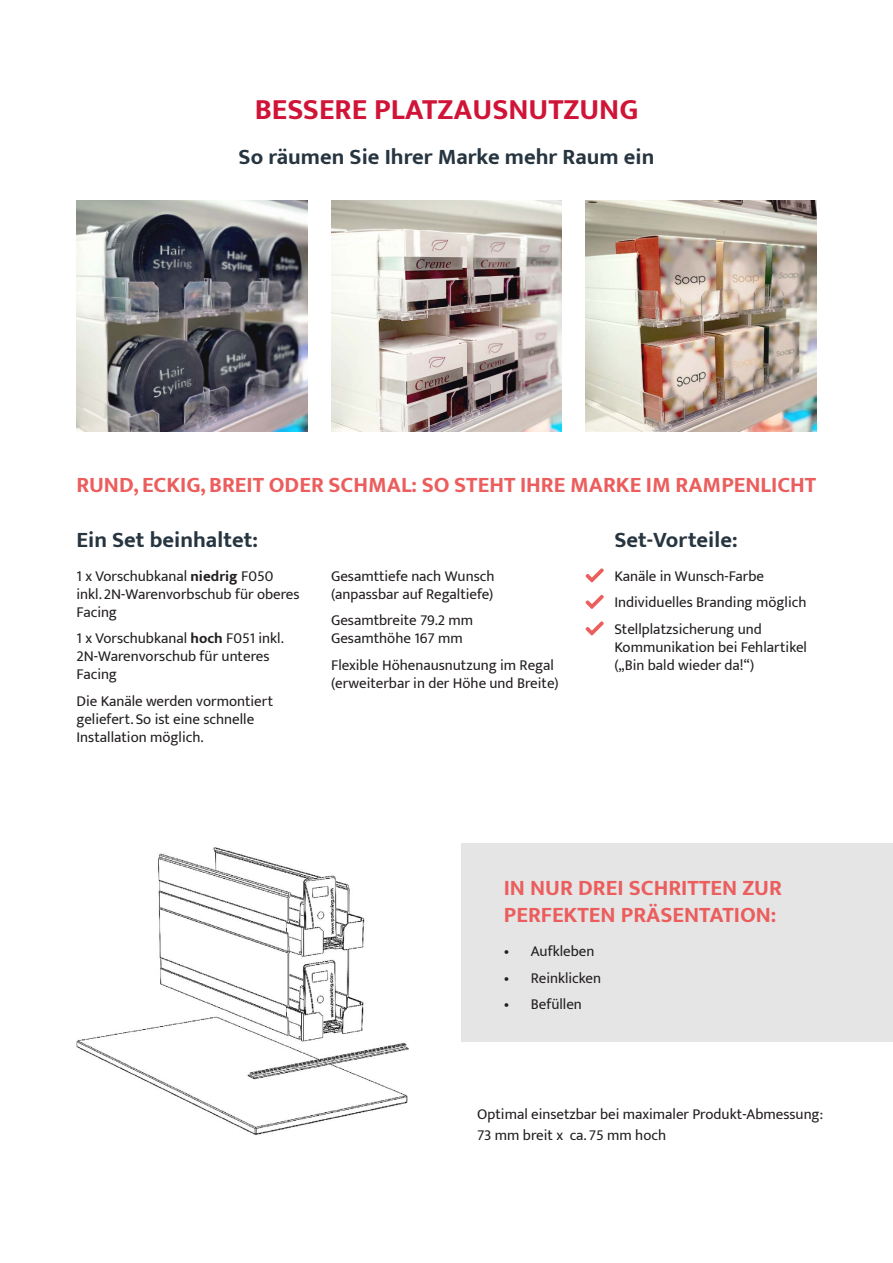
<style>
.page{position:relative;width:893px;height:1263px;background:#fff}
.page>*{position:absolute;margin:0;border:0;box-sizing:border-box;transform-origin:0 0}
.t1{font:700 30px "Mukta Vaani";color:#d01437}
.t2{font:700 22.5px "Mukta Vaani";color:#eb5e5d}
.t3{font:700 22.5px "Mukta Vaani";color:#273540}
.t4{font:15px/18px "Mukta Vaani";color:#231f20}
.s1{font-weight:700}
</style>
<div class="page">
<div style="left:461px;top:843px;width:432px;height:199px;background:#e5e5e5"></div>
<img style="left:77px;top:200px;width:230px;height:231px">
<img style="left:331px;top:200px;width:231px;height:231px">
<img style="left:586px;top:200px;width:230px;height:231px">
<svg style="left:586px;top:568px;width:18px;height:14px"></svg>
<svg style="left:586px;top:595px;width:18px;height:14px"></svg>
<svg style="left:586px;top:621px;width:18px;height:14px"></svg>
<img style="left:77px;top:847px;width:331px;height:288px">
<p class="t1" style="left:255px;top:91px;width:385px">BESSERE PLATZAUSNUTZUNG</p>
<p class="t3" style="left:239px;top:143px;width:417px">So räumen Sie Ihrer Marke mehr Raum ein</p>
<p class="t2" style="left:77px;top:471px;width:741px">RUND, ECKIG, BREIT ODER SCHMAL: SO STEHT IHRE MARKE IM RAMPENLICHT</p>
<p class="t3" style="left:77px;top:526px;width:183px">Ein Set beinhaltet:</p>
<p class="t3" style="left:614px;top:526px;width:125px">Set-Vorteile:</p>
<p class="t4" style="left:77px;top:569px;width:225px">1 x Vorschubkanal <span class="s1">niedrig</span> F050 inkl. 2N-Warenvorbschub für oberes<br>Facing</p>
<p class="t4" style="left:77px;top:631px;width:209px">1 x Vorschubkanal <span class="s1">hoch</span> F051 inkl.<br>2N-Warenvorschub für unteres<br>Facing</p>
<p class="t4" style="left:77px;top:694px;width:198px">Die Kanäle werden vormontiert geliefert. So ist eine schnelle<br>Installation möglich.</p>
<p class="t4" style="left:331px;top:569px;width:165px">Gesamttiefe nach Wunsch (anpassbar auf Regaltiefe)</p>
<p class="t4" style="left:331px;top:613px;width:144px">Gesamtbreite 79.2 mm<br>Gesamthöhe 167 mm</p>
<p class="t4" style="left:331px;top:658px;width:229px">Flexible Höhenausnutzung im Regal (erweiterbar in der Höhe und Breite)</p>
<p class="t4" style="left:614px;top:569px;width:151px">Kanäle in Wunsch-Farbe</p>
<p class="t4" style="left:614px;top:595px;width:193px">Individuelles Branding möglich</p>
<p class="t4" style="left:614px;top:622px;width:194px">Stellplatzsicherung und<br>Kommunikation bei Fehlartikel („Bin bald wieder da!“)</p>
<p class="t2" style="left:504px;top:874px;width:280px">IN NUR DREI SCHRITTEN ZUR</p>
<p class="t2" style="left:504px;top:901px;width:274px">PERFEKTEN PRÄSENTATION:</p>
<p class="t4" style="left:504px;top:944px;width:92px">• Aufkleben</p>
<p class="t4" style="left:504px;top:970px;width:99px">• Reinklicken</p>
<p class="t4" style="left:504px;top:997px;width:80px">• Befüllen</p>
<p class="t4" style="left:477px;top:1105px;width:347px;line-height:21px">Optimal einsetzbar bei maximaler Produkt-Abmessung:<br>73 mm breit x ca. 75 mm hoch</p>
</div>
